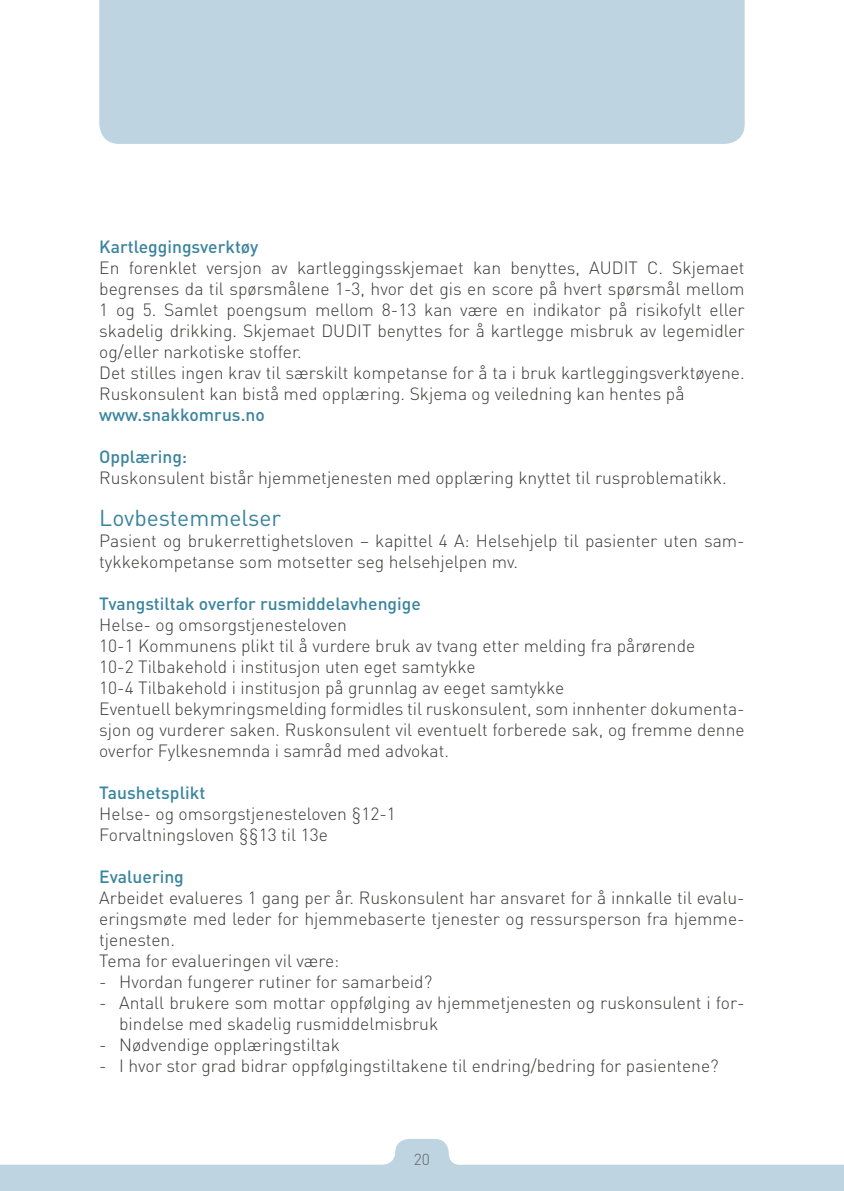
<style>
.page{position:relative;width:844px;height:1191px;background:#fff}
.page>*{position:absolute;margin:0;border:0;box-sizing:border-box;transform-origin:0 0}
.t1{font:22.75px "DIN Pro";color:#3a849e}
.t2{font:300 17.5px/21px "DIN Pro";color:#3a3a39}
.t3{font:500 17.5px "DIN Pro";color:#3a849e}
.t4{font:300 15.75px "DIN Pro";color:#626261}
</style>
<div class="page">
<svg style="left:0;top:1139px;width:843px;height:52px;fill:#bed4e0"></svg>
<div style="left:99px;top:0;width:645px;height:144px;background:#bed4e0"></div>
<p class="t3" style="left:99px;top:234px;width:160px">Kartleggingsverktøy</p>
<p class="t2" style="left:99px;top:256px;width:646px">En forenklet versjon av kartleggingsskjemaet kan benyttes, AUDIT C. Skjemaet begrenses da til spørsmålene 1-3, hvor det gis en score på hvert spørsmål mellom 1 og 5. Samlet poengsum mellom 8-13 kan være en indikator på risikofylt eller skadelig drikking. Skjemaet DUDIT benyttes for å kartlegge misbruk av legemidler og/eller narkotiske stoffer.<br>Det stilles ingen krav til særskilt kompetanse for å ta i bruk kartleggingsverktøyene.<br>Ruskonsulent kan bistå med opplæring. Skjema og veiledning kan hentes på</p>
<p class="t3" style="left:99px;top:402px;width:167px">www.snakkomrus.no</p>
<p class="t3" style="left:99px;top:444px;width:89px">Opplæring:</p>
<p class="t2" style="left:99px;top:466px;width:628px">Ruskonsulent bistår hjemmetjenesten med opplæring knyttet til rusproblematikk.</p>
<h1 class="t1" style="left:99px;top:502px;width:183px">Lovbestemmelser</h1>
<p class="t2" style="left:99px;top:529px;width:644px">Pasient og brukerrettighetsloven – kapittel 4 A: Helsehjelp til pasienter uten sam&shy;tykkekompetanse som motsetter seg helsehjelpen mv.</p>
<p class="t3" style="left:99px;top:591px;width:323px">Tvangstiltak overfor rusmiddelavhengige</p>
<p class="t2" style="left:99px;top:613px;width:646px">Helse- og omsorgstjenesteloven<br>10-1 Kommunens plikt til å vurdere bruk av tvang etter melding fra pårørende<br>10-2 Tilbakehold i institusjon uten eget samtykke<br>10-4 Tilbakehold i institusjon på grunnlag av eeget samtykke<br>Eventuell bekymringsmelding formidles til ruskonsulent, som innhenter dokumenta&shy;sjon og vurderer saken. Ruskonsulent vil eventuelt forberede sak, og fremme denne overfor Fylkesnemnda i samråd med advokat.</p>
<p class="t3" style="left:99px;top:780px;width:107px">Taushetsplikt</p>
<p class="t2" style="left:99px;top:802px;width:298px">Helse- og omsorgstjenesteloven §12-1<br>Forvaltningsloven §§13 til 13e</p>
<p class="t3" style="left:99px;top:864px;width:86px">Evaluering</p>
<p class="t2" style="left:99px;top:886px;width:644px">Arbeidet evalueres 1 gang per år. Ruskonsulent har ansvaret for å innkalle til evalu&shy;eringsmøte med leder for hjemmebaserte tjenester og ressursperson fra hjemme&shy;tjenesten.<br>Tema for evalueringen vil være:</p>
<p class="t2" style="left:99px;top:970px;width:334px">- Hvordan fungerer rutiner for samarbeid?</p>
<p class="t2" style="left:119px;top:991px;width:627px;text-indent:-20px">- Antall brukere som mottar oppfølging av hjemmetjenesten og ruskonsulent i for&shy;bindelse med skadelig rusmiddelmisbruk</p>
<p class="t2" style="left:99px;top:1033px;width:242px">- Nødvendige opplæringstiltak</p>
<p class="t2" style="left:99px;top:1054px;width:620px">- I hvor stor grad bidrar oppfølgingstiltakene til endring/bedring for pasientene?</p>
<p class="t4" style="left:414px;top:1148px;width:18px">20</p>
</div>
